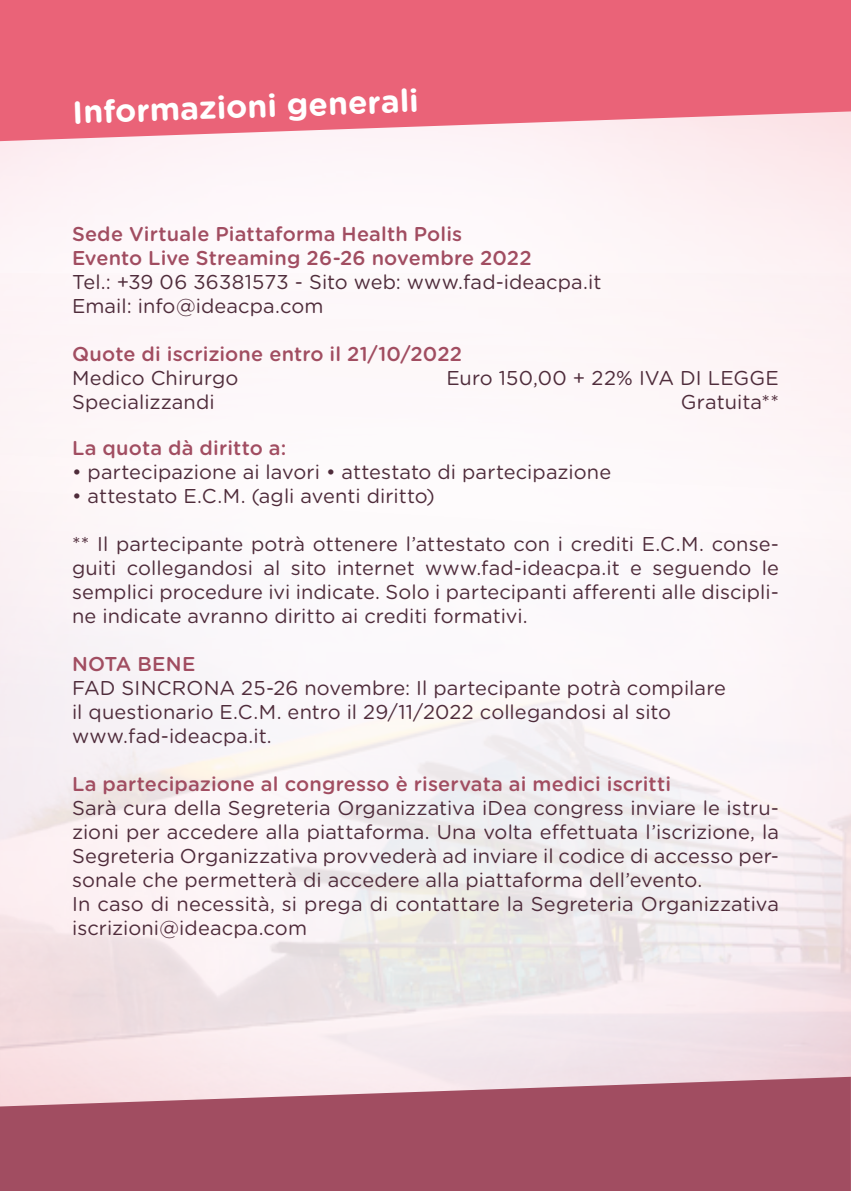
<style>
.page{position:relative;width:851px;height:1191px;background:#fff}
.page>*{position:absolute;margin:0;border:0;box-sizing:border-box;transform-origin:0 0}
.t1{font:700 32px "Gotham Rounded";color:#fff}
.t2{font:20px/24px "Gotham Rounded";letter-spacing:.005em;color:#4f2c3b}
.t3{font:500 20px/24px "Gotham Rounded";letter-spacing:.01em;color:#a14d61}
</style>
<div class="page">
<svg style="left:0;top:0;width:850px;height:143px;background:#ec7285"></svg>
<svg style="left:850px;top:0;width:1px;height:111px"></svg>
<svg style="left:850px;top:1044px;width:1px;height:147px"></svg>
<svg style="left:0;top:1076px;width:850px;height:115px;background:#ac6173"></svg>
<h1 class="t1" style="left:72px;top:89px;width:348px;rotate:-2deg">Informazioni generali</h1>
<p class="t3" style="left:72px;top:221px;width:461px">Sede Virtuale Piattaforma Health Polis<br>Evento Live Streaming 26-26 novembre 2022</p>
<p class="t2" style="left:72px;top:269px;width:531px">Tel.: +39 06 36381573 - Sito web: www.fad-ideacpa.it<br>Email: info@ideacpa.com</p>
<p class="t3" style="left:72px;top:341px;width:391px">Quote di iscrizione entro il 21/10/2022</p>
<p class="t2" style="left:72px;top:365px;width:168px">Medico Chirurgo</p>
<p class="t2" style="left:446px;top:365px;width:334px">Euro 150,00 + 22% IVA DI LEGGE</p>
<p class="t2" style="left:72px;top:389px;width:144px">Specializzandi</p>
<p class="t2" style="left:680px;top:389px;width:99px">Gratuita**</p>
<p class="t3" style="left:72px;top:434px;width:216px">La quota dà diritto a:</p>
<p class="t2" style="left:72px;top:458px;width:540px">• partecipazione ai lavori • attestato di partecipazione</p>
<p class="t2" style="left:72px;top:482px;width:364px">• attestato E.C.M. (agli aventi diritto)</p>
<p class="t2" style="left:72px;top:530px;width:708px;text-align:justify">** Il partecipante potrà ottenere l’attestato con i crediti E.C.M. conse&shy;guiti collegandosi al sito internet www.fad-ideacpa.it e seguendo le semplici procedure ivi indicate. Solo i partecipanti afferenti alle discipli&shy;ne indicate avranno diritto ai crediti formativi.</p>
<p class="t3" style="left:72px;top:650px;width:125px">NOTA BENE</p>
<p class="t2" style="left:72px;top:674px;width:655px">FAD SINCRONA 25-26 novembre: Il partecipante potrà compilare il questionario E.C.M. entro il 29/11/2022 collegandosi al sito www.fad-ideacpa.it.</p>
<p class="t3" style="left:72px;top:770px;width:600px">La partecipazione al congresso è riservata ai medici iscritti</p>
<p class="t2" style="left:72px;top:794px;width:708px">Sarà cura della Segreteria Organizzativa iDea congress inviare le istru&shy;zioni per accedere alla piattaforma. Una volta effettuata l’iscrizione, la Segreteria Organizzativa provvederà ad inviare il codice di accesso per&shy;sonale che permetterà di accedere alla piattaforma dell’evento.<br>In caso di necessità, si prega di contattare la Segreteria Organizzativa iscrizioni@ideacpa.com</p>
</div>
